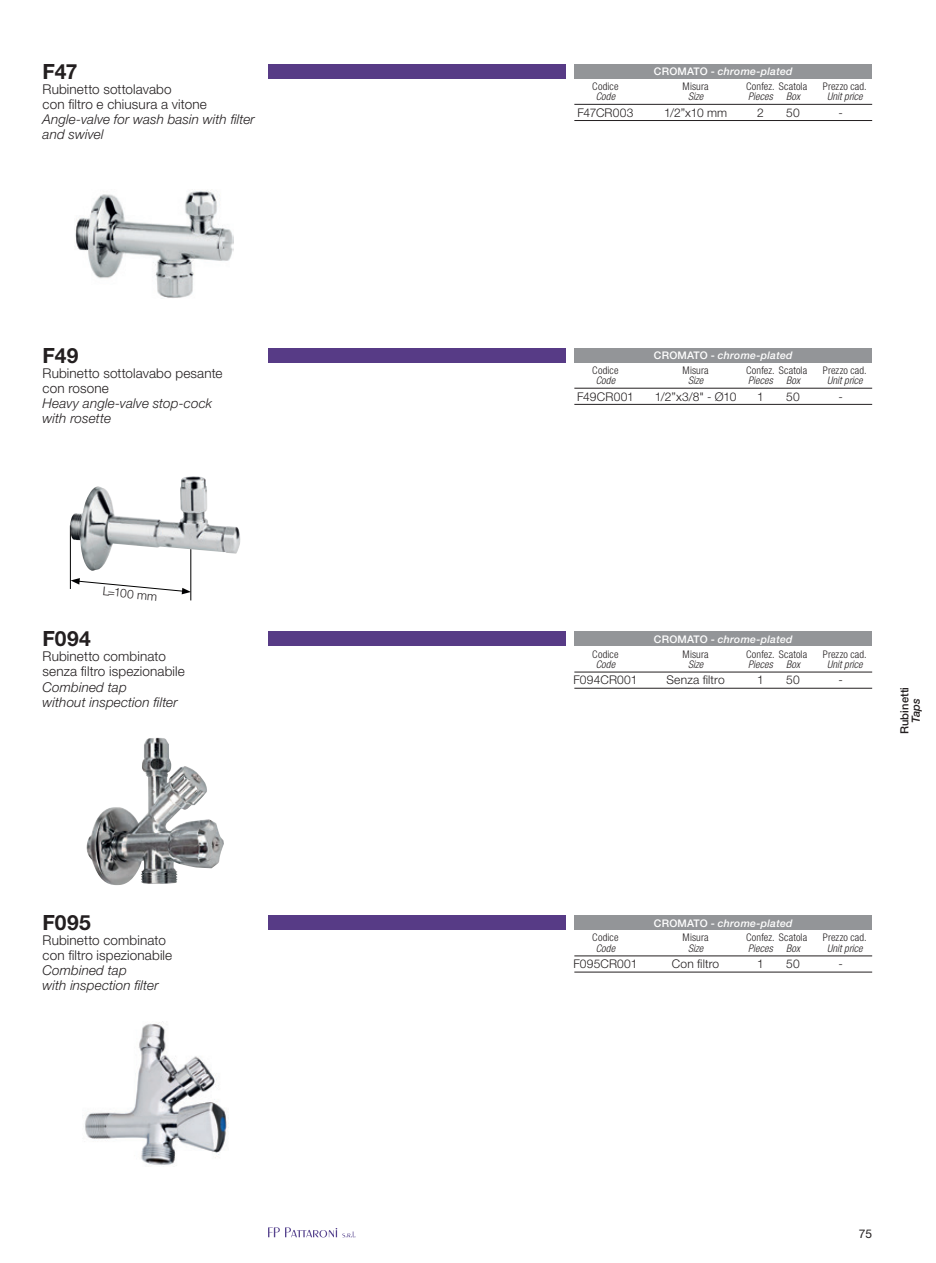
<style>
.page{position:relative;width:936px;height:1263px;background:#fff}
.page>*{position:absolute;margin:0;border:0;box-sizing:border-box;transform-origin:0 0}
.Didascalie{font:700 21px "Helvetica Neue LT Std";letter-spacing:.005em;color:#231f20}
.t1{font:300 13.5px "Helvetica Neue LT Std";letter-spacing:.01em;color:#231f20}
.t2{font:italic 300 13.5px "Helvetica Neue LT Std";letter-spacing:.01em;color:#231f20}
.t3{font:300 12px "Helvetica Neue LT Std";letter-spacing:.01em;color:#231f20}
.t4{font:12px "Helvetica Neue LT Std";color:#231f20}
.t5{font:500 11.25px "Helvetica Neue LT Std";color:#231f20}
.t6{font:italic 500 11.25px "Helvetica Neue LT Std";color:#231f20}
.Didascalie-2{font:300 condensed 10.5px "Helvetica Neue LT Std";letter-spacing:.015em;color:#231f20}
.Didascalie-3{font:italic 300 condensed 10.5px "Helvetica Neue LT Std";letter-spacing:.01em;color:#231f20}
.t7{font:italic 500 10.5px "Helvetica Neue LT Std";letter-spacing:.02em;color:#fff}
.s1{font-style:normal}
</style>
<div class="page">
<hr style="left:574px;top:104px;width:298px;height:1px;background:#231f20">
<hr style="left:574px;top:120px;width:298px;height:1px;background:#231f20">
<hr style="left:574px;top:388px;width:298px;height:1px;background:#231f20">
<hr style="left:574px;top:404px;width:298px;height:1px;background:#231f20">
<hr style="left:574px;top:672px;width:298px;height:1px;background:#231f20">
<hr style="left:574px;top:688px;width:298px;height:1px;background:#231f20">
<hr style="left:574px;top:956px;width:298px;height:1px;background:#231f20">
<hr style="left:574px;top:972px;width:298px;height:1px;background:#231f20">
<div style="left:268px;top:64px;width:298px;height:15px;background:#573b86"></div>
<div style="left:268px;top:348px;width:298px;height:14px;background:#573b86"></div>
<div style="left:268px;top:631px;width:298px;height:15px;background:#573b86"></div>
<div style="left:268px;top:915px;width:298px;height:15px;background:#573b86"></div>
<div style="left:574px;top:64px;width:298px;height:15px;background:#939598"></div>
<div style="left:574px;top:348px;width:298px;height:14px;background:#939598"></div>
<div style="left:574px;top:631px;width:298px;height:15px;background:#939598"></div>
<div style="left:574px;top:915px;width:298px;height:15px;background:#939598"></div>
<hr style="left:70px;top:525px;width:1px;height:64px;background:#000001">
<hr style="left:190px;top:525px;width:1px;height:75px;background:#000001">
<svg style="left:71px;top:578px;width:120px;height:16px"></svg>
<img style="left:75px;top:190px;width:158px;height:108px">
<img style="left:70px;top:476px;width:170px;height:95px">
<img style="left:87px;top:738px;width:137px;height:147px">
<img style="left:85px;top:1023px;width:143px;height:142px">
<svg style="left:268px;top:1227px;width:87px;height:10px"></svg>
<p class="Didascalie" style="left:43px;top:58px;width:37px">F47</p>
<p class="t1" style="left:43px;top:81px;width:131px">Rubinetto sottolavabo</p>
<p class="t1" style="left:43px;top:96px;width:166px">con filtro e chiusura a vitone</p>
<p class="t2" style="left:43px;top:111px;width:214px">Angle-valve for wash basin with filter</p>
<p class="t2" style="left:43px;top:126px;width:63px">and swivel</p>
<p class="Didascalie" style="left:43px;top:342px;width:37px">F49</p>
<p class="t1" style="left:43px;top:365px;width:181px">Rubinetto sottolavabo pesante</p>
<p class="t1" style="left:43px;top:380px;width:68px">con rosone</p>
<p class="t2" style="left:43px;top:395px;width:171px">Heavy angle-valve stop-cock</p>
<p class="t2" style="left:43px;top:410px;width:70px">with rosette</p>
<p class="t3" style="left:104px;top:583px;width:56px;rotate:6deg">L=100 mm</p>
<p class="Didascalie" style="left:43px;top:626px;width:50px">F094</p>
<p class="t1" style="left:43px;top:648px;width:125px">Rubinetto combinato</p>
<p class="t1" style="left:43px;top:663px;width:144px">senza filtro ispezionabile</p>
<p class="t2" style="left:43px;top:679px;width:86px">Combined tap</p>
<p class="t2" style="left:43px;top:694px;width:137px">without inspection filter</p>
<p class="Didascalie" style="left:43px;top:910px;width:50px">F095</p>
<p class="t1" style="left:43px;top:932px;width:125px">Rubinetto combinato</p>
<p class="t1" style="left:43px;top:947px;width:131px">con filtro ispezionabile</p>
<p class="t2" style="left:43px;top:962px;width:86px">Combined tap</p>
<p class="t2" style="left:43px;top:977px;width:118px">with inspection filter</p>
<p class="Didascalie-2" style="left:592px;top:80px;width:28px">Codice</p>
<p class="Didascalie-3" style="left:595px;top:91px;width:21px">Code</p>
<p class="t3" style="left:577px;top:105px;width:57px">F47CR003</p>
<p class="t7" style="left:654px;top:65px;width:140px"><span class="s1">CROMATO -</span> chrome-plated</p>
<p class="Didascalie-2" style="left:682px;top:80px;width:27px">Misura</p>
<p class="Didascalie-3" style="left:688px;top:91px;width:17px">Size</p>
<p class="Didascalie-2" style="left:746px;top:80px;width:62px">Confez. Scatola</p>
<p class="Didascalie-3" style="left:748px;top:91px;width:26px">Pieces</p>
<p class="Didascalie-3" style="left:786px;top:91px;width:15px">Box</p>
<p class="Didascalie-2" style="left:822px;top:80px;width:45px">Prezzo cad.</p>
<p class="Didascalie-3" style="left:827px;top:91px;width:37px">Unit price</p>
<p class="t3" style="left:664px;top:105px;width:65px">1/2”x10 mm</p>
<p class="t3" style="left:757px;top:105px;width:8px">2</p>
<p class="t3" style="left:786px;top:105px;width:15px">50</p>
<p class="t3" style="left:838px;top:105px;width:6px">-</p>
<p class="Didascalie-2" style="left:592px;top:364px;width:28px">Codice</p>
<p class="Didascalie-3" style="left:595px;top:374px;width:21px">Code</p>
<p class="t3" style="left:577px;top:389px;width:58px">F49CR001</p>
<p class="t7" style="left:654px;top:349px;width:140px"><span class="s1">CROMATO -</span> chrome-plated</p>
<p class="Didascalie-2" style="left:682px;top:364px;width:27px">Misura</p>
<p class="Didascalie-3" style="left:688px;top:374px;width:17px">Size</p>
<p class="Didascalie-2" style="left:746px;top:364px;width:62px">Confez. Scatola</p>
<p class="Didascalie-3" style="left:748px;top:374px;width:26px">Pieces</p>
<p class="Didascalie-3" style="left:786px;top:374px;width:15px">Box</p>
<p class="Didascalie-2" style="left:822px;top:364px;width:45px">Prezzo cad.</p>
<p class="Didascalie-3" style="left:827px;top:374px;width:37px">Unit price</p>
<p class="t3" style="left:654px;top:389px;width:83px">1/2”x3/8" - Ø10</p>
<p class="t3" style="left:757px;top:389px;width:8px">1</p>
<p class="t3" style="left:786px;top:389px;width:15px">50</p>
<p class="t3" style="left:838px;top:389px;width:6px">-</p>
<p class="Didascalie-2" style="left:592px;top:648px;width:28px">Codice</p>
<p class="Didascalie-3" style="left:595px;top:658px;width:21px">Code</p>
<p class="t3" style="left:573px;top:673px;width:65px">F094CR001</p>
<p class="t7" style="left:654px;top:633px;width:140px"><span class="s1">CROMATO -</span> chrome-plated</p>
<p class="Didascalie-2" style="left:682px;top:648px;width:27px">Misura</p>
<p class="Didascalie-3" style="left:688px;top:658px;width:17px">Size</p>
<p class="Didascalie-2" style="left:746px;top:648px;width:62px">Confez. Scatola</p>
<p class="Didascalie-3" style="left:748px;top:658px;width:26px">Pieces</p>
<p class="Didascalie-3" style="left:786px;top:658px;width:15px">Box</p>
<p class="Didascalie-2" style="left:822px;top:648px;width:45px">Prezzo cad.</p>
<p class="Didascalie-3" style="left:827px;top:658px;width:37px">Unit price</p>
<p class="t3" style="left:666px;top:673px;width:60px">Senza filtro</p>
<p class="t3" style="left:757px;top:673px;width:8px">1</p>
<p class="t3" style="left:786px;top:673px;width:15px">50</p>
<p class="t3" style="left:838px;top:673px;width:6px">-</p>
<p class="t5" style="left:897px;top:734px;width:48px;rotate:-90deg">Rubinetti</p>
<p class="t6" style="left:909px;top:723px;width:26px;rotate:-90deg">Taps</p>
<p class="Didascalie-2" style="left:592px;top:932px;width:28px">Codice</p>
<p class="Didascalie-3" style="left:595px;top:942px;width:21px">Code</p>
<p class="t3" style="left:573px;top:957px;width:65px">F095CR001</p>
<p class="t7" style="left:654px;top:917px;width:140px"><span class="s1">CROMATO -</span> chrome-plated</p>
<p class="Didascalie-2" style="left:682px;top:932px;width:27px">Misura</p>
<p class="Didascalie-3" style="left:688px;top:942px;width:17px">Size</p>
<p class="Didascalie-2" style="left:746px;top:932px;width:62px">Confez. Scatola</p>
<p class="Didascalie-3" style="left:748px;top:942px;width:26px">Pieces</p>
<p class="Didascalie-3" style="left:786px;top:942px;width:15px">Box</p>
<p class="Didascalie-2" style="left:822px;top:932px;width:45px">Prezzo cad.</p>
<p class="Didascalie-3" style="left:827px;top:942px;width:37px">Unit price</p>
<p class="t3" style="left:672px;top:957px;width:49px">Con filtro</p>
<p class="t3" style="left:757px;top:957px;width:8px">1</p>
<p class="t3" style="left:786px;top:957px;width:15px">50</p>
<p class="t3" style="left:838px;top:957px;width:6px">-</p>
<p class="t4" style="left:858px;top:1226px;width:15px">75</p>
</div>
